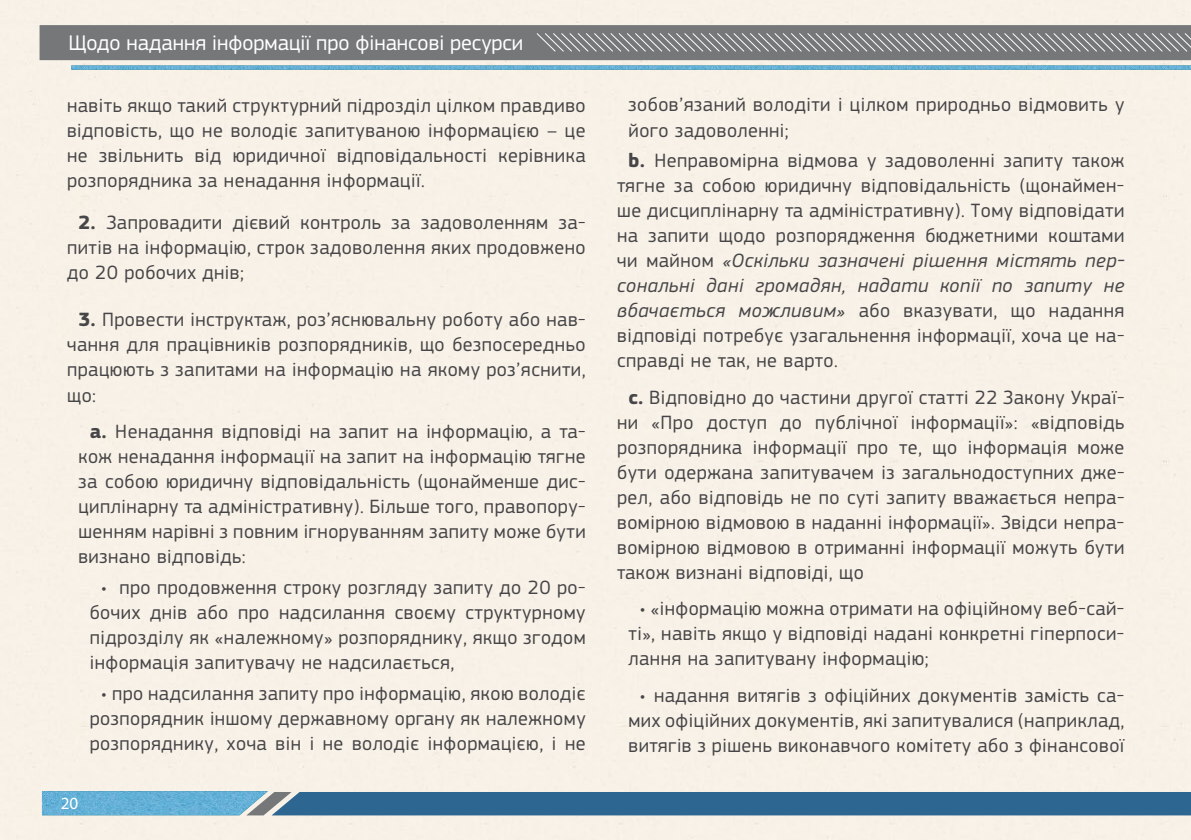
<style>
.page{position:relative;width:1191px;height:840px;background:#fff}
.page>*{position:absolute;margin:0;border:0;box-sizing:border-box;transform-origin:0 0}
.t1{font:22px "Amadeus";color:#fff}
.t2{font:20px/25px "Amadeus";letter-spacing:.025em;color:#464547;text-align:justify}
.t3{font:17.2px "Myriad Pro";color:#fff}
.s1{font-weight:700}
.s2{font-style:italic}
</style>
<div class="page">
<div style="left:40px;top:25px;width:1151px;height:35px;background:#757779"></div>
<img style="left:71px;top:66px;width:1120px;height:4px">
<svg style="left:42px;top:789px;width:1149px;height:27px;background:#5185a7"></svg>
<svg style="left:536px;top:33px;width:655px;height:19px"></svg>
<p class="t1" style="left:68px;top:30px;width:456px">Щодо надання інформації про фінансові ресурси</p>
<p class="t2" style="left:67px;top:92px;width:520px">навіть якщо такий структурний підрозділ цілком правдиво відповість, що не володіє запитуваною інформацією – це не звільнить від юридичної відповідальності керівника розпорядника за ненадання інформації.</p>
<p class="t2" style="left:67px;top:209px;width:520px;text-indent:11px"><span class="s1">2.</span> Запровадити дієвий контроль за задоволенням за&shy;питів на інформацію, строк задоволення яких продовжено до 20 робочих днів;</p>
<p class="t2" style="left:67px;top:307px;width:520px;text-indent:11px"><span class="s1">3.</span> Провести інструктаж, роз’яснювальну роботу або нав&shy;чання для працівників розпорядників, що безпосередньо працюють з запитами на інформацію на якому роз’яснити, що:</p>
<p class="t2" style="left:78px;top:418px;width:509px;text-indent:11px"><span class="s1">a.</span> Ненадання відповіді на запит на інформацію, а та&shy;кож ненадання інформації на запит на інформацію тягне за собою юридичну відповідальність (щонайменше дис&shy;циплінарну та адміністративну). Більше того, правопору&shy;шенням нарівні з повним ігноруванням запиту може бути визнано відповідь:</p>
<p class="t2" style="left:90px;top:574px;width:497px;text-indent:11px">• про продовження строку розгляду запиту до 20 ро&shy;бочих днів або про надсилання своєму структурному підрозділу як «належному» розпоряднику, якщо згодом інформація запитувачу не надсилається,</p>
<p class="t2" style="left:90px;top:680px;width:497px;text-align:center">• про надсилання запиту про інформацію, якою володіє розпорядник іншому державному органу як належному розпоряднику, хоча він і не володіє інформацією, і не</p>
<p class="t3" style="left:61px;top:791px;width:19px">20</p>
<p class="t2" style="left:628px;top:92px;width:497px">зобов’язаний володіти і цілком природньо відмовить у його задоволенні;</p>
<p class="t2" style="left:617px;top:148px;width:509px;text-indent:11px"><span class="s1">b.</span> Неправомірна відмова у задоволенні запиту також тягне за собою юридичну відповідальність (щонаймен&shy;ше дисциплінарну та адміністративну). Тому відповідати на запити щодо розпорядження бюджетними коштами чи майном <span class="s2">«Оскільки зазначені рішення містять пер&shy;сональні дані громадян, надати копії по запиту не вбачається можливим»</span> або вказувати, що надання відповіді потребує узагальнення інформації, хоча це на&shy;справді не так, не варто.</p>
<p class="t2" style="left:617px;top:384px;width:509px;text-indent:11px"><span class="s1">c.</span> Відповідно до частини другої статті 22 Закону Украї&shy;ни «Про доступ до публічної інформації»: «відповідь розпорядника інформації про те, що інформація може бути одержана запитувачем із загальнодоступних дже&shy;рел, або відповідь не по суті запиту вважається непра&shy;вомірною відмовою в наданні інформації». Звідси непра&shy;вомірною відмовою в отриманні інформації можуть бути також визнані відповіді, що</p>
<p class="t2" style="left:628px;top:596px;width:497px;text-indent:11px">• «інформацію можна отримати на офіційному веб-сай&shy;ті», навіть якщо у відповіді надані конкретні гіперпоси&shy;лання на запитувану інформацію;</p>
<p class="t2" style="left:628px;top:682px;width:497px;text-align:center">• надання витягів з офіційних документів замість са&shy;мих офіційних документів, які запитувалися (наприклад, витягів з рішень виконавчого комітету або з фінансової</p>
</div>
